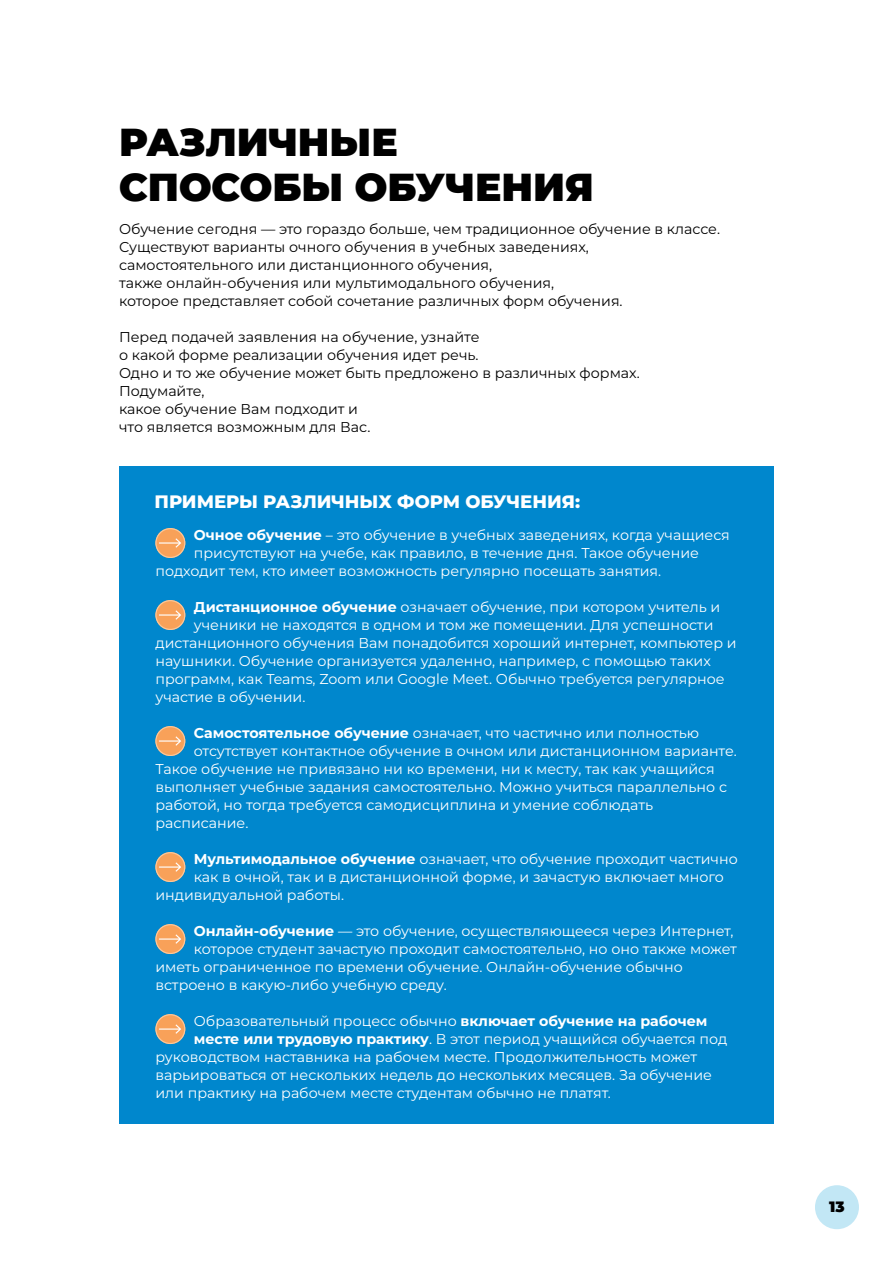
<style>
.page{position:relative;width:893px;height:1263px;background:#fff}
.page>*{position:absolute;margin:0;border:0;box-sizing:border-box;transform-origin:0 0}
.t1{font:900 39px/45px "Montserrat";color:#000}
.t2{font:800 18px "Montserrat";color:#fff}
.t3{font:900 15px "Montserrat";color:#000}
.t4{font:14.25px "Montserrat";color:#fff}
.t5{font:14.25px/18px "Montserrat";color:#000}
.s1{font-weight:700}
</style>
<div class="page">
<div style="left:815px;top:1185px;width:44px;height:44px;background:#c2e7f5;border-radius:50%"></div>
<div style="left:119px;top:466px;width:655px;height:658px;background:#0087cd"></div>
<svg style="left:155px;top:528px;width:30px;height:30px"></svg>
<svg style="left:155px;top:600px;width:30px;height:30px"></svg>
<svg style="left:155px;top:726px;width:30px;height:30px"></svg>
<svg style="left:155px;top:852px;width:30px;height:30px"></svg>
<svg style="left:155px;top:924px;width:30px;height:30px"></svg>
<svg style="left:155px;top:1014px;width:30px;height:30px"></svg>
<h1 class="t1" style="left:119px;top:118px;width:476px">РАЗЛИЧНЫЕ<br>СПОСОБЫ ОБУЧЕНИЯ</h1>
<p class="t5" style="left:119px;top:220px;width:603px">Обучение сегодня — это гораздо больше, чем традиционное обучение в классе.<br>Существуют варианты очного обучения в учебных заведениях, самостоятельного или дистанционного обучения,<br>также онлайн-обучения или мультимодального обучения,<br>которое представляет собой сочетание различных форм обучения.</p>
<p class="t5" style="left:119px;top:328px;width:522px">Перед подачей заявления на обучение, узнайте<br>о какой форме реализации обучения идет речь.<br>Одно и то же обучение может быть предложено в различных формах.<br>Подумайте,<br>какое обучение Вам подходит и<br>что является возможным для Вас.</p>
<p class="t2" style="left:154px;top:490px;width:427px">ПРИМЕРЫ РАЗЛИЧНЫХ ФОРМ ОБУЧЕНИЯ:</p>
<p class="t4" style="left:194px;top:525px;width:537px"><span class="s1">Очное обучение</span> – это обучение в учебных заведениях, когда учащиеся</p>
<p class="t4" style="left:194px;top:543px;width:507px">присутствуют на учебе, как правило, в течение дня. Такое обучение</p>
<p class="t4" style="left:155px;top:561px;width:507px">подходит тем, кто имеет возможность регулярно посещать занятия.</p>
<p class="t4" style="left:194px;top:597px;width:528px"><span class="s1">Дистанционное обучение</span> означает обучение, при котором учитель и</p>
<p class="t4" style="left:194px;top:615px;width:521px">ученики не находятся в одном и том же помещении. Для успешности</p>
<p class="t4" style="left:155px;top:633px;width:583px">дистанционного обучения Вам понадобится хороший интернет, компьютер и</p>
<p class="t4" style="left:155px;top:651px;width:557px">наушники. Обучение организуется удаленно, например, с помощью таких</p>
<p class="t4" style="left:155px;top:669px;width:571px">программ, как Teams, Zoom или Google Meet. Обычно требуется регулярное</p>
<p class="t4" style="left:155px;top:687px;width:151px">участие в обучении.</p>
<p class="t4" style="left:194px;top:723px;width:507px"><span class="s1">Самостоятельное обучение</span> означает, что частично или полностью</p>
<p class="t4" style="left:194px;top:741px;width:544px">отсутствует контактное обучение в очном или дистанционном варианте.</p>
<p class="t4" style="left:155px;top:759px;width:561px">Такое обучение не привязано ни ко времени, ни к месту, так как учащийся</p>
<p class="t4" style="left:155px;top:777px;width:573px">выполняет учебные задания самостоятельно. Можно учиться параллельно с</p>
<p class="t4" style="left:155px;top:795px;width:499px">работой, но тогда требуется самодисциплина и умение соблюдать</p>
<p class="t4" style="left:155px;top:813px;width:95px">расписание.</p>
<p class="t4" style="left:194px;top:849px;width:545px"><span class="s1">Мультимодальное обучение</span> означает, что обучение проходит частично</p>
<p class="t4" style="left:194px;top:867px;width:532px">как в очной, так и в дистанционной форме, и зачастую включает много</p>
<p class="t4" style="left:155px;top:885px;width:190px">индивидуальной работы.</p>
<p class="t4" style="left:194px;top:921px;width:541px"><span class="s1">Онлайн-обучение</span> — это обучение, осуществляющееся через Интернет,</p>
<p class="t4" style="left:194px;top:939px;width:545px">которое студент зачастую проходит самостоятельно, но оно также может</p>
<p class="t4" style="left:155px;top:957px;width:529px">иметь ограниченное по времени обучение. Онлайн-обучение обычно</p>
<p class="t4" style="left:155px;top:975px;width:293px">встроено в какую-либо учебную среду.</p>
<p class="t4" style="left:194px;top:1011px;width:515px">Образовательный процесс обычно <span class="s1">включает обучение на рабочем</span></p>
<p class="t4" style="left:194px;top:1029px;width:535px"><span class="s1">месте или трудовую практику</span>. В этот период учащийся обучается под</p>
<p class="t4" style="left:155px;top:1047px;width:543px">руководством наставника на рабочем месте. Продолжительность может</p>
<p class="t4" style="left:155px;top:1065px;width:558px">варьироваться от нескольких недель до нескольких месяцев. За обучение</p>
<p class="t4" style="left:155px;top:1083px;width:457px">или практику на рабочем месте студентам обычно не платят.</p>
<p class="t3" style="left:829px;top:1197px;width:17px">13</p>
</div>
